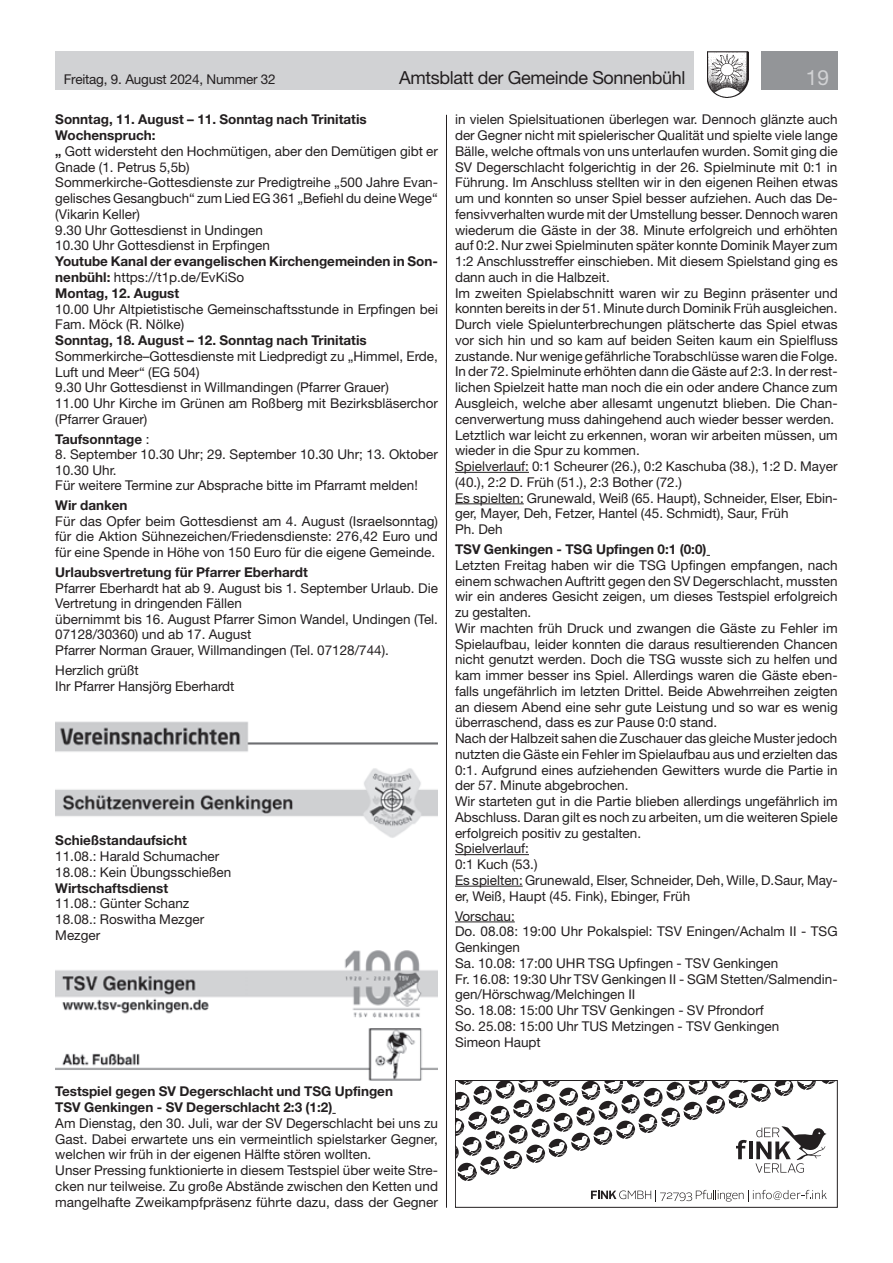
<style>
.page{position:relative;width:893px;height:1263px;background:#fff}
.page>*{position:absolute;margin:0;border:0;box-sizing:border-box;transform-origin:0 0}
.t1{font:21px "Helvetica Neue LT Std";color:#d1d2d4}
.t2{font:18px "Helvetica Neue LT Std";letter-spacing:-.02em;color:#231f20}
.t3{font:13.5px/15.8px "Helvetica Neue LT Std";color:#231f20}
.t4{font:700 13.5px/15.8px "Helvetica Neue LT Std";color:#231f20}
.s1{font-weight:700}
.s2{font-weight:400}
</style>
<div class="page">
<div style="left:55px;top:51px;width:639px;height:38px;background:#d1d2d4"></div>
<div style="left:761px;top:51px;width:77px;height:38px;background:#939598"></div>
<img style="left:707px;top:51px;width:41px;height:47px">
<img style="left:55px;top:721px;width:383px;height:31px">
<img style="left:55px;top:768px;width:383px;height:70px">
<img style="left:55px;top:950px;width:383px;height:67px">
<img style="left:55px;top:1028px;width:383px;height:53px">
<hr style="left:455px;top:472px;width:74px;height:1px;background:#231f20">
<hr style="left:455px;top:503px;width:69px;height:1px;background:#231f20">
<hr style="left:455px;top:854px;width:74px;height:1px;background:#231f20">
<hr style="left:455px;top:886px;width:68px;height:1px;background:#231f20">
<hr style="left:455px;top:921px;width:60px;height:1px;background:#231f20">
<hr style="left:446px;top:115px;width:1px;height:1093px;background:#231f20">
<svg style="left:455px;top:1080px;width:383px;height:121px"></svg>
<p class="t3" style="left:64px;top:71px;width:213px">Freitag, 9. August 2024, Nummer 32</p>
<h2 class="t2" style="left:399px;top:67px;width:288px">Amtsblatt der Gemeinde Sonnenbühl</h2>
<h1 class="t1" style="left:806px;top:65px;width:25px">19</h1>
<p class="t3" style="left:55px;top:112px;width:384px"><span class="s1">Sonntag, 11. August – 11. Sonntag nach Trinitatis Wochenspruch:<br>„</span> Gott widersteht den Hochmütigen, aber den Demütigen gibt er Gnade (1. Petrus 5,5b)<br>Sommerkirche-Gottesdienste zur Predigtreihe „500 Jahre Evan&shy;gelisches Gesangbuch“ zum Lied EG 361 „Befiehl du deine Wege“ (Vikarin Keller)<br>9.30 Uhr Gottesdienst in Undingen<br>10.30 Uhr Gottesdienst in Erpfingen</p>
<p class="t4" style="left:55px;top:253px;width:384px">Youtube Kanal der evangelischen Kirchengemeinden in Son&shy;nenbühl: <span class="s2">https://t1p.de/EvKiSo<br></span>Montag, 12. August</p>
<p class="t3" style="left:55px;top:301px;width:384px">10.00 Uhr Altpietistische Gemeinschaftsstunde in Erpfingen bei<br>Fam. Möck (R. Nölke)</p>
<p class="t4" style="left:55px;top:332px;width:313px">Sonntag, 18. August – 12. Sonntag nach Trinitatis</p>
<p class="t3" style="left:55px;top:348px;width:384px">Sommerkirche–Gottesdienste mit Liedpredigt zu „Himmel, Erde, Luft und Meer“ (EG 504)<br>9.30 Uhr Gottesdienst in Willmandingen (Pfarrer Grauer)<br>11.00 Uhr Kirche im Grünen am Roßberg mit Bezirksbläserchor (Pfarrer Grauer)</p>
<p class="t4" style="left:55px;top:431px;width:96px">Taufsonntage <span class="s2">:</span></p>
<p class="t3" style="left:55px;top:446px;width:384px">8. September 10.30 Uhr; 29. September 10.30 Uhr; 13. Oktober<br>10.30 Uhr.<br>Für weitere Termine zur Absprache bitte im Pfarramt melden!</p>
<p class="t4" style="left:55px;top:497px;width:74px">Wir danken</p>
<p class="t3" style="left:55px;top:513px;width:384px;text-align:justify">Für das Opfer beim Gottesdienst am 4. August (Israelsonntag) für die Aktion Sühnezeichen/Friedensdienste: 276,42 Euro und für eine Spende in Höhe von 150 Euro für die eigene Gemeinde.</p>
<p class="t4" style="left:55px;top:564px;width:254px">Urlaubsvertretung für Pfarrer Eberhardt</p>
<p class="t3" style="left:55px;top:580px;width:384px">Pfarrer Eberhardt hat ab 9. August bis 1. September Urlaub. Die Vertretung in dringenden Fällen<br>übernimmt bis 16. August Pfarrer Simon Wandel, Undingen (Tel.<br>07128/30360) und ab 17. August<br>Pfarrer Norman Grauer, Willmandingen (Tel. 07128/744).</p>
<p class="t3" style="left:55px;top:662px;width:181px">Herzlich grüßt<br>Ihr Pfarrer Hansjörg Eberhardt</p>
<p class="t3" style="left:455px;top:112px;width:384px">in vielen Spielsituationen überlegen war. Dennoch glänzte auch der Gegner nicht mit spielerischer Qualität und spielte viele lange Bälle, welche oftmals von uns unterlaufen wurden. Somit ging die SV Degerschlacht folgerichtig in der 26. Spielminute mit 0:1 in Führung. Im Anschluss stellten wir in den eigenen Reihen etwas um und konnten so unser Spiel besser aufziehen. Auch das De&shy;fensivverhalten wurde mit der Umstellung besser. Dennoch waren wiederum die Gäste in der 38. Minute erfolgreich und erhöhten auf 0:2. Nur zwei Spielminuten später konnte Dominik Mayer zum 1:2 Anschlusstreffer einschieben. Mit diesem Spielstand ging es dann auch in die Halbzeit.<br>Im zweiten Spielabschnitt waren wir zu Beginn präsenter und konnten bereits in der 51. Minute durch Dominik Früh ausgleichen.<br>Durch viele Spielunterbrechungen plätscherte das Spiel etwas vor sich hin und so kam auf beiden Seiten kaum ein Spielfluss zustande. Nur wenige gefährliche Torabschlüsse waren die Folge.<br>In der 72. Spielminute erhöhten dann die Gäste auf 2:3. In der rest&shy;lichen Spielzeit hatte man noch die ein oder andere Chance zum Ausgleich, welche aber allesamt ungenutzt blieben. Die Chan&shy;cenverwertung muss dahingehend auch wieder besser werden.<br>Letztlich war leicht zu erkennen, woran wir arbeiten müssen, um wieder in die Spur zu kommen.<br>Spielverlauf: 0:1 Scheurer (26.), 0:2 Kaschuba (38.), 1:2 D. Mayer (40.), 2:2 D. Früh (51.), 2:3 Bother (72.)<br>Es spielten: Grunewald, Weiß (65. Haupt), Schneider, Elser, Ebin&shy;ger, Mayer, Deh, Fetzer, Hantel (45. Schmidt), Saur, Früh<br>Ph. Deh</p>
<p class="t4" style="left:455px;top:541px;width:253px">TSV Genkingen - TSG Upfingen 0:1 (0:0)</p>
<p class="t3" style="left:455px;top:557px;width:384px">Letzten Freitag haben wir die TSG Upfingen empfangen, nach einem schwachen Auftritt gegen den SV Degerschlacht, mussten wir ein anderes Gesicht zeigen, um dieses Testspiel erfolgreich zu gestalten.<br>Wir machten früh Druck und zwangen die Gäste zu Fehler im Spielaufbau, leider konnten die daraus resultierenden Chancen nicht genutzt werden. Doch die TSG wusste sich zu helfen und kam immer besser ins Spiel. Allerdings waren die Gäste eben&shy;falls ungefährlich im letzten Drittel. Beide Abwehrreihen zeigten an diesem Abend eine sehr gute Leistung und so war es wenig überraschend, dass es zur Pause 0:0 stand.<br>Nach der Halbzeit sahen die Zuschauer das gleiche Muster jedoch nutzten die Gäste ein Fehler im Spielaufbau aus und erzielten das 0:1. Aufgrund eines aufziehenden Gewitters wurde die Partie in der 57. Minute abgebrochen.<br>Wir starteten gut in die Partie blieben allerdings ungefährlich im Abschluss. Daran gilt es noch zu arbeiten, um die weiteren Spiele erfolgreich positiv zu gestalten.<br>Spielverlauf:<br>0:1 Kuch (53.)<br>Es spielten: Grunewald, Elser, Schneider, Deh, Wille, D.Saur, May&shy;er, Weiß, Haupt (45. Fink), Ebinger, Früh</p>
<p class="t3" style="left:455px;top:908px;width:384px">Vorschau:<br>Do. 08.08: 19:00 Uhr Pokalspiel: TSV Eningen/Achalm II - TSG Genkingen<br>Sa. 10.08: 17:00 UHR TSG Upfingen - TSV Genkingen<br>Fr. 16.08: 19:30 Uhr TSV Genkingen II - SGM Stetten/Salmendin&shy;gen/Hörschwag/Melchingen II<br>So. 18.08: 15:00 Uhr TSV Genkingen - SV Pfrondorf<br>So. 25.08: 15:00 Uhr TUS Metzingen - TSV Genkingen<br>Simeon Haupt</p>
<p class="t4" style="left:55px;top:832px;width:133px">Schießstandaufsicht</p>
<p class="t3" style="left:55px;top:848px;width:178px">11.08.: Harald Schumacher<br>18.08.: Kein Übungsschießen</p>
<p class="t4" style="left:55px;top:879px;width:114px">Wirtschaftsdienst</p>
<p class="t3" style="left:55px;top:895px;width:150px">11.08.: Günter Schanz<br>18.08.: Roswitha Mezger<br>Mezger</p>
<p class="t4" style="left:55px;top:1083px;width:339px">Testspiel gegen SV Degerschlacht und TSG Upfingen<br>TSV Genkingen - SV Degerschlacht 2:3 (1:2)</p>
<p class="t3" style="left:55px;top:1115px;width:384px">Am Dienstag, den 30. Juli, war der SV Degerschlacht bei uns zu Gast. Dabei erwartete uns ein vermeintlich spielstarker Gegner, welchen wir früh in der eigenen Hälfte stören wollten.<br>Unser Pressing funktionierte in diesem Testspiel über weite Stre&shy;cken nur teilweise. Zu große Abstände zwischen den Ketten und mangelhafte Zweikampfpräsenz führte dazu, dass der Gegner</p>
</div>
